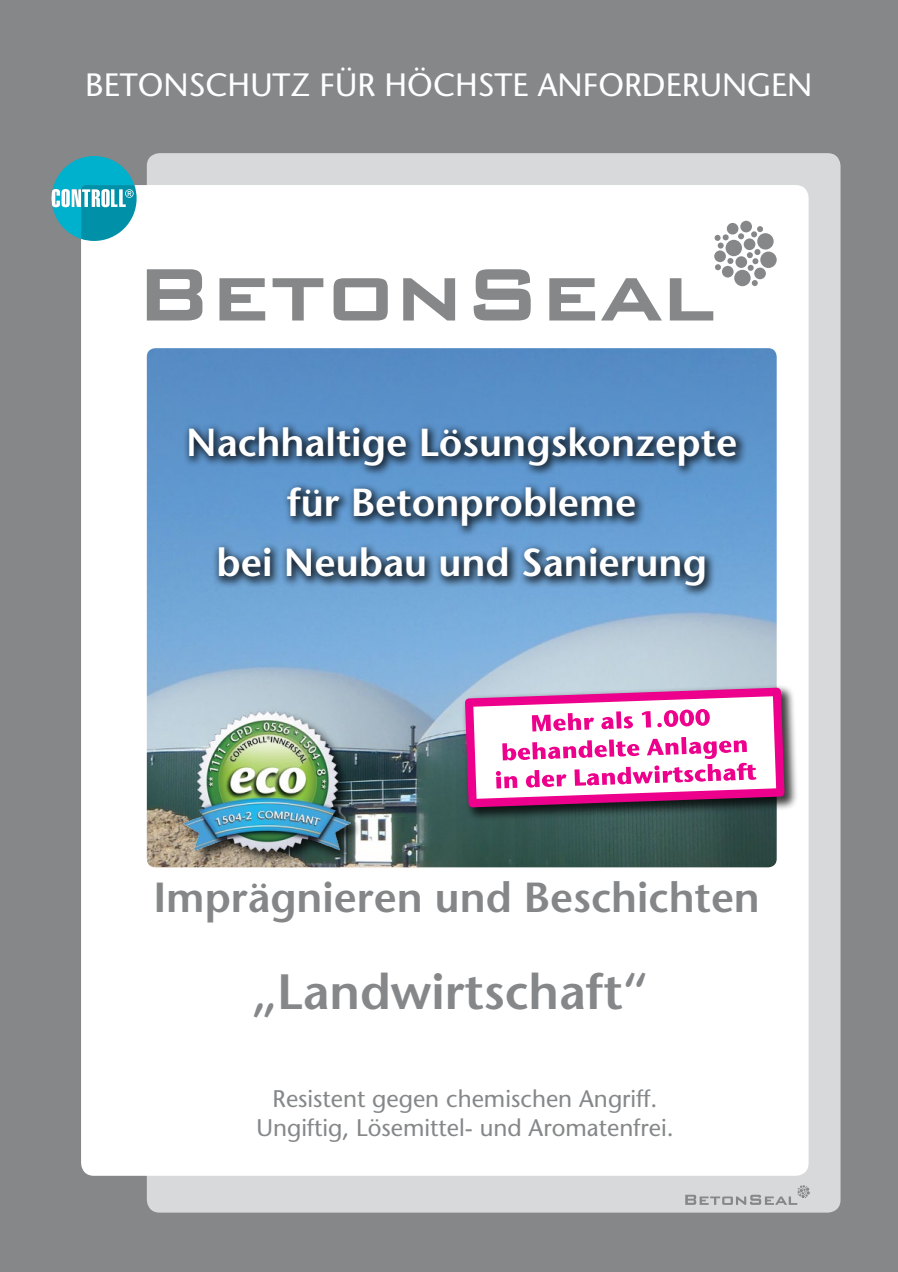
<style>
.page{position:relative;width:898px;height:1272px;background:#fff}
.page>*{position:absolute;margin:0;border:0;box-sizing:border-box;transform-origin:0 0}
.t1{font:600 49.5px "Stone Sans Std";color:#858789}
.t2{font:600 42px "Stone Sans Std";color:#848688}
.t3{font:600 39px/60px "Stone Sans Std";color:#fff;text-align:center}
.t4{font:500 32.25px "Stone Sans Std";color:#fff}
.t5{font:500 24px/28.8px "Stone Sans Std";color:#858789;text-align:center}
</style>
<div class="page">
<div style="left:0;top:0;width:897px;height:1271px;background:#858789"></div>
<div style="left:147px;top:153px;width:693px;height:1059px;background:#d7d9da;border-radius:13px"></div>
<div style="left:81px;top:185px;width:727px;height:990px;background:#fff;border-radius:13px"></div>
<img style="left:147px;top:348px;width:629px;height:519px">
<svg style="left:51px;top:156px;width:85px;height:85px"></svg>
<div style="left:182px;top:709px;width:182px;height:155px;background:#000;opacity:.75"></div>
<img style="left:178px;top:708px;width:175px;height:149px">
<svg style="left:147px;top:269px;width:55px;height:51px"></svg>
<svg style="left:219px;top:278px;width:46px;height:42px"></svg>
<svg style="left:272px;top:278px;width:51px;height:42px"></svg>
<svg style="left:333px;top:278px;width:54px;height:42px"></svg>
<svg style="left:403px;top:278px;width:52px;height:42px"></svg>
<svg style="left:473px;top:269px;width:57px;height:51px"></svg>
<svg style="left:549px;top:278px;width:112px;height:42px"></svg>
<svg style="left:669px;top:221px;width:107px;height:99px"></svg>
<div style="left:183px;top:421px;width:565px;height:177px;background:#000;opacity:.75"></div>
<div style="left:461px;top:684px;width:337px;height:138px;background:#000;opacity:.75"></div>
<svg style="left:465px;top:687px;width:319px;height:120px"></svg>
<svg style="left:685px;top:1185px;width:124px;height:19px"></svg>
<h3 class="t4" style="left:85px;top:65px;width:367px">BETONSCHUTZ für höchste</h3>
<h3 class="t4" style="left:537px;top:65px;width:148px">An forderun</h3>
<h3 class="t4" style="left:747px;top:65px;width:43px">gen</h3>
<h3 class="t3" style="left:186px;top:412px;width:552px">Nachhaltige Lösungskonzepte für Betonprobleme<br>bei Neubau und Sanierung</h3>
<h2 class="t2" style="left:153px;top:872px;width:608px">Imprägnieren und Beschichten</h2>
<h1 class="t1" style="left:252px;top:961px;width:396px">„Landwirtschaft“</h1>
<p class="t5" style="left:256px;top:1084px;width:418px">Resistent gegen chemischen Angriff.<br>Ungiftig, Lösemittel- und Aromatenfrei.</p>
</div>
